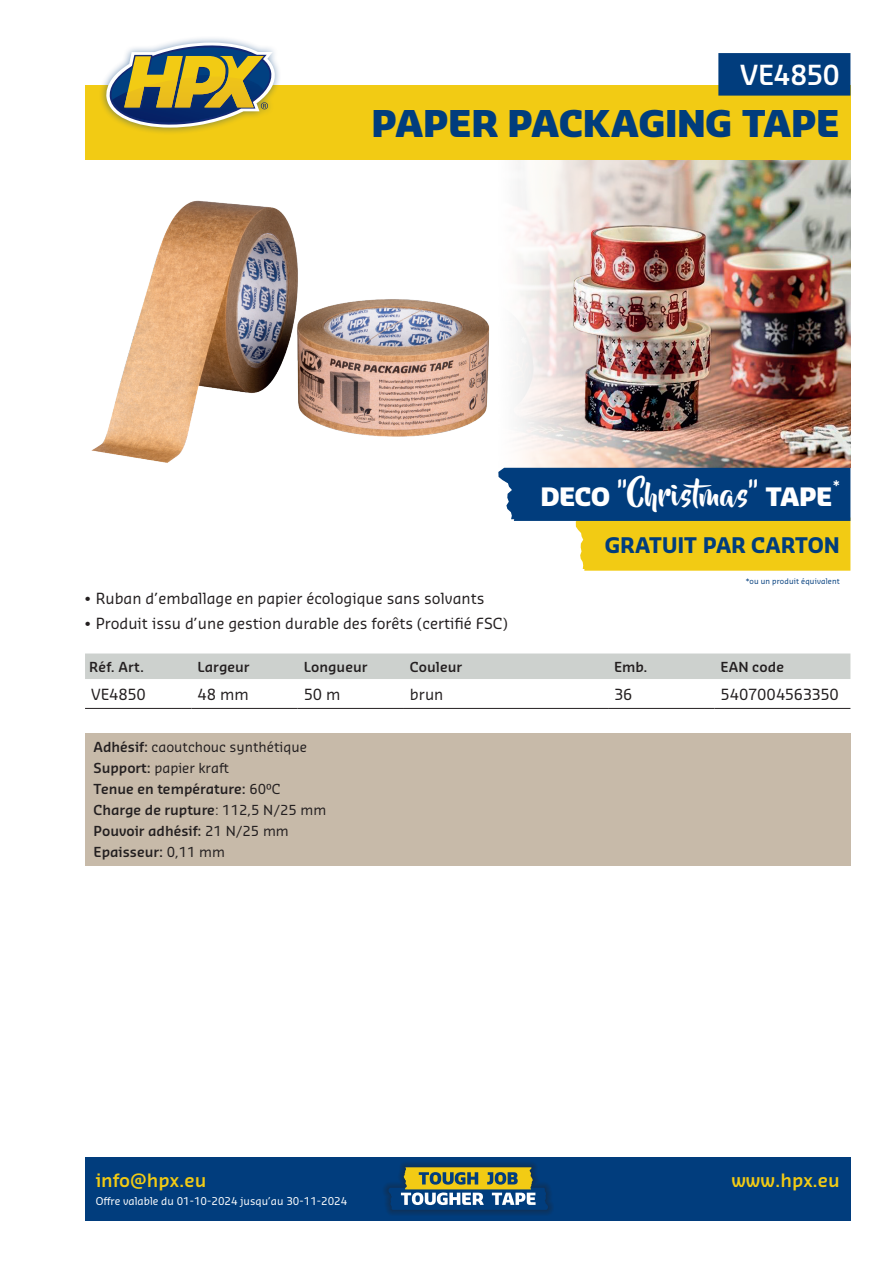
<style>
.page{position:relative;width:893px;height:1263px;background:#fff}
.page>*{position:absolute;margin:0;border:0;box-sizing:border-box;transform-origin:0 0}
.t1{font:900 36px "Sansa Pro";color:#013d7d}
.t2{font:30px "Beyond The Mountains";color:#fff}
.t3{font:600 27px "Sansa Pro";letter-spacing:-.015em;color:#fff}
.t4{font:700 21px "Sansa Pro";letter-spacing:-.01em;color:#013d7d}
.t5{font:600 18px "Sansa Pro";color:#f2cb14}
.t6{font:15px "Sansa Pro";color:#231f20}
.t7{font:15px "Sansa Pro";letter-spacing:-.02em;color:#231f20}
.t8{font:600 14.4px "Sansa Pro";color:#fff}
.t9{font:600 13.5px/21px "Sansa Pro";color:#231f20}
.t10{font:10.5px "Sansa Pro";color:#fff}
.t11{font:7.5px "Sansa Pro";letter-spacing:.02em;color:#013d7d}
.s1{font-family:"Sansa Pro";font-weight:900;font-size:24.75px}
.s2{font-family:"Arial";font-weight:700}
.s3{font-weight:400}
</style>
<div class="page">
<div style="left:85px;top:1157px;width:383px;height:63px;background:#013d7d"></div>
<div style="left:468px;top:1157px;width:382px;height:63px;background:#013d7d"></div>
<div style="left:85px;top:653px;width:765px;height:26px;background:#cdd1ce"></div>
<hr style="left:85px;top:708px;width:106px;height:1px;background:#231f20">
<hr style="left:191px;top:708px;width:107px;height:1px;background:#231f20">
<hr style="left:298px;top:708px;width:106px;height:1px;background:#231f20">
<hr style="left:404px;top:708px;width:204px;height:1px;background:#231f20">
<hr style="left:608px;top:708px;width:106px;height:1px;background:#231f20">
<hr style="left:714px;top:708px;width:136px;height:1px;background:#231f20">
<div style="left:85px;top:733px;width:765px;height:133px;background:#c7baa9"></div>
<img style="left:85px;top:159px;width:361px;height:304px">
<img style="left:446px;top:159px;width:404px;height:309px">
<svg style="left:498px;top:468px;width:352px;height:103px;background:#7a8a66"></svg>
<div style="left:85px;top:85px;width:765px;height:74px;background:#f2cb14"></div>
<div style="left:99px;top:35px;width:183px;height:100px;background:#013d7d;opacity:.5"></div>
<svg style="left:106px;top:43px;width:169px;height:85px"></svg>
<div style="left:718px;top:53px;width:132px;height:43px;background:#013d7d"></div>
<div style="left:382px;top:1161px;width:172px;height:55px;background:#231f20;opacity:.75"></div>
<svg style="left:388px;top:1167px;width:160px;height:43px"></svg>
<h3 class="t3" style="left:740px;top:58px;width:102px">VE4850</h3>
<h1 class="t1" style="left:372px;top:99px;width:469px">PAPER PACKAGING TAPE</h1>
<h2 class="t2" style="left:541px;top:478px;width:293px"><span class="s1">DECO</span> ”Christmas” <span class="s1">TAPE</span></h2>
<p class="t8" style="left:833px;top:476px;width:9px">*</p>
<h3 class="t4" style="left:605px;top:531px;width:237px">GRATUIT PAR CARTON</h3>
<p class="t11" style="left:746px;top:577px;width:96px">*ou un produit équivalent</p>
<p class="t6" style="left:85px;top:589px;width:401px"><span class="s2">•</span> Ruban d’emballage en papier écologique sans solvants</p>
<p class="t6" style="left:85px;top:614px;width:424px"><span class="s2">•</span> Produit issu d’une gestion durable des forêts (certifié FSC)</p>
<p class="t9" style="left:89px;top:656px;width:56px">Réf. Art.</p>
<p class="t9" style="left:197px;top:656px;width:54px">Largeur</p>
<p class="t9" style="left:304px;top:656px;width:65px">Longueur</p>
<p class="t9" style="left:410px;top:656px;width:54px">Couleur</p>
<p class="t9" style="left:614px;top:656px;width:35px">Emb.</p>
<p class="t9" style="left:720px;top:656px;width:65px">EAN code</p>
<p class="t6" style="left:91px;top:684px;width:56px">VE4850</p>
<p class="t6" style="left:197px;top:684px;width:53px">48 mm</p>
<p class="t6" style="left:304px;top:684px;width:38px">50 m</p>
<p class="t6" style="left:410px;top:684px;width:35px">brun</p>
<p class="t6" style="left:614px;top:684px;width:20px">36</p>
<p class="t7" style="left:720px;top:684px;width:120px">5407004563350</p>
<p class="t9" style="left:94px;top:736px;width:234px">Adhésif: <span class="s3">caoutchouc synthétique<br></span>Support: <span class="s3">papier kraft<br></span>Tenue en température: <span class="s3">60°C<br></span>Charge de rupture<span class="s3">: 112,5 N/25 mm<br></span>Pouvoir adhésif: <span class="s3">21 N/25 mm<br></span>Epaisseur: <span class="s3">0,11 mm</span></p>
<h3 class="t5" style="left:96px;top:1168px;width:112px">info@hpx.eu</h3>
<p class="t10" style="left:96px;top:1194px;width:253px">Offre valable du 01-10-2024 jusqu’au 30-11-2024</p>
<h3 class="t5" style="left:731px;top:1168px;width:110px">www.hpx.eu</h3>
</div>
